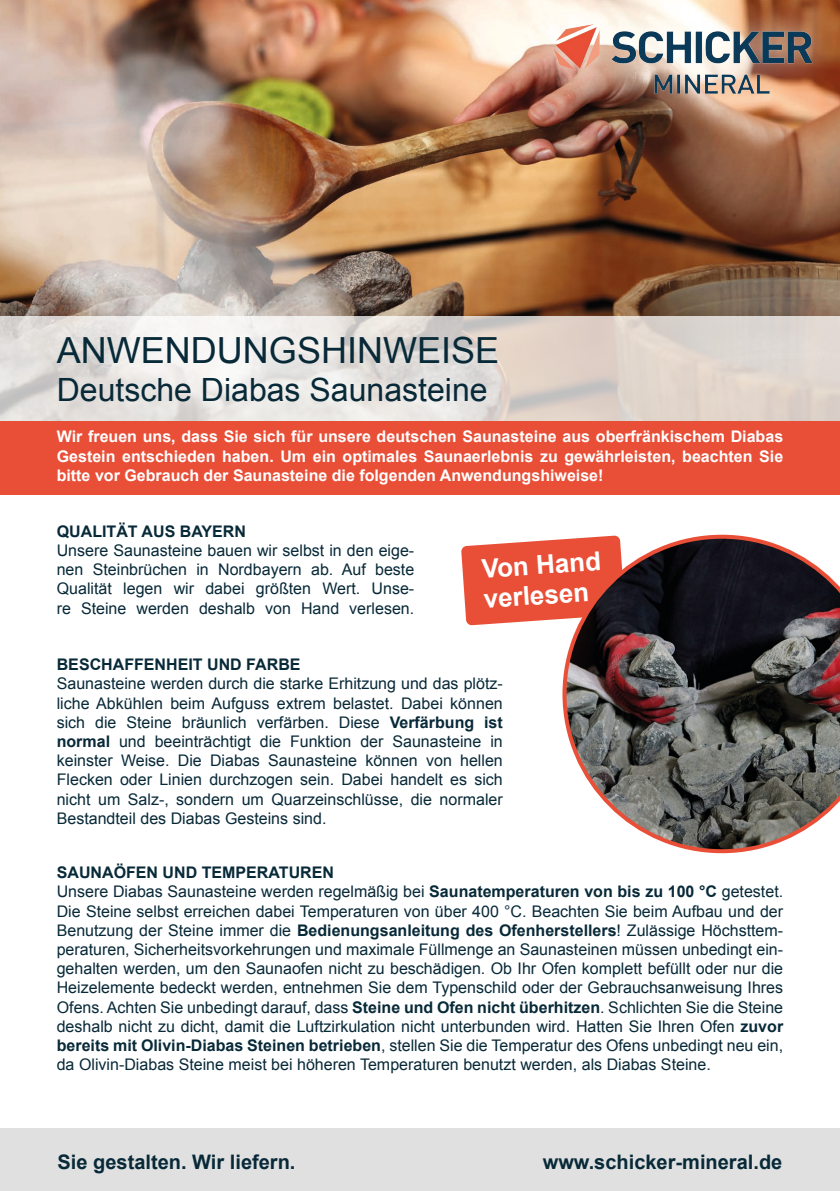
<style>
.page{position:relative;width:840px;height:1191px;background:#fff}
.page>*{position:absolute;margin:0;border:0;box-sizing:border-box;transform-origin:0 0}
.t1{font:36px "Arial";color:#082938}
.t2{font:32px "Arial";color:#082938}
.t3{font:700 26px "Arial";color:#fff}
.t4{font:700 20px "Arial";color:#082938}
.t5{font:16px/19.2px "Arial";color:#082938;text-align:justify}
.t6{font:700 16px/19.2px "Arial";color:#fff;text-align:justify}
.t7{font:700 16px "Arial";color:#082938}
.s1{font-weight:700}
</style>
<div class="page">
<img style="left:0;top:0;width:839px;height:317px">
<svg style="left:0;top:317px;width:839px;height:104px;background:#e3ddd8"></svg>
<div style="left:0;top:421px;width:839px;height:74px;background:#e94f37"></div>
<div style="left:526px;top:0;width:313px;height:125px;background:#fff;opacity:.9"></div>
<img style="left:529px;top:0;width:310px;height:114px">
<div style="left:0;top:1128px;width:839px;height:63px;background:#e0e0e0"></div>
<svg style="left:461px;top:539px;width:101px;height:86px;background:#eb604b"></svg>
<svg style="left:562px;top:535px;width:277px;height:318px;background:#6a5b5a"></svg>
<p class="t1" style="left:57px;top:326px;width:444px">ANWENDUNGSHINWEISE</p>
<p class="t2" style="left:57px;top:369px;width:432px">Deutsche Diabas Saunasteine</p>
<p class="t6" style="left:57px;top:428px;width:727px">Wir freuen uns, dass Sie sich für unsere deutschen Saunasteine aus oberfränkischem Diabas Gestein entschieden haben. Um ein optimales Saunaerlebnis zu gewährleisten, beachten Sie bitte vor Gebrauch der Saunasteine die folgenden Anwendungshiweise!</p>
<p class="t7" style="left:57px;top:520px;width:191px">QUALITÄT AUS BAYERN</p>
<p class="t5" style="left:57px;top:541px;width:359px">Unsere Saunasteine bauen wir selbst in den eige&shy;nen Steinbrüchen in Nordbayern ab. Auf beste Qualität legen wir dabei größten Wert. Unse&shy;re Steine werden deshalb von Hand verlesen.</p>
<p class="t3" style="left:480px;top:552px;width:121px;rotate:-4deg">Von Hand</p>
<p class="t3" style="left:482px;top:581px;width:107px;rotate:-4deg">verlesen</p>
<p class="t7" style="left:57px;top:654px;width:245px">BESCHAFFENHEIT UND FARBE</p>
<p class="t5" style="left:57px;top:674px;width:447px">Saunasteine werden durch die starke Erhitzung und das plötz&shy;liche Abkühlen beim Aufguss extrem belastet. Dabei können sich die Steine bräunlich verfärben. Diese <span class="s1">Verfärbung ist</span></p>
<p class="t5" style="left:57px;top:732px;width:447px"><span class="s1">normal</span> und beeinträchtigt die Funktion der Saunasteine in keinster Weise. Die Diabas Saunasteine können von hellen Flecken oder Linien durchzogen sein. Dabei handelt es sich nicht um Salz-, sondern um Quarzeinschlüsse, die normaler Bestandteil des Diabas Gesteins sind.</p>
<p class="t7" style="left:57px;top:862px;width:279px">SAUNAÖFEN UND TEMPERATUREN</p>
<p class="t5" style="left:57px;top:882px;width:727px">Unsere Diabas Saunasteine werden regelmäßig bei <span class="s1">Saunatemperaturen von bis zu 100 °C</span> getestet.<br>Die Steine selbst erreichen dabei Temperaturen von über 400 °C. Beachten Sie beim Aufbau und der Benutzung der Steine immer die <span class="s1">Bedienungsanleitung des Ofenherstellers</span>! Zulässige Höchsttem&shy;peraturen, Sicherheitsvorkehrungen und maximale Füllmenge an Saunasteinen müssen unbedingt ein&shy;gehalten werden, um den Saunaofen nicht zu beschädigen. Ob Ihr Ofen komplett befüllt oder nur die Heizelemente bedeckt werden, entnehmen Sie dem Typenschild oder der Gebrauchsanweisung Ihres Ofens. Achten Sie unbedingt darauf, dass <span class="s1">Steine und Ofen nicht überhitzen</span>. Schlichten Sie die Steine deshalb nicht zu dicht, damit die Luftzirkulation nicht unterbunden wird. Hatten Sie Ihren Ofen <span class="s1">zuvor bereits mit Olivin-Diabas Steinen betrieben</span>, stellen Sie die Temperatur des Ofens unbedingt neu ein, da Olivin-Diabas Steine meist bei höheren Temperaturen benutzt werden, als Diabas Steine.</p>
<p class="t4" style="left:58px;top:1149px;width:239px">Sie gestalten. Wir liefern.</p>
<p class="t4" style="left:542px;top:1148px;width:241px">www.schicker-mineral.de</p>
</div>
